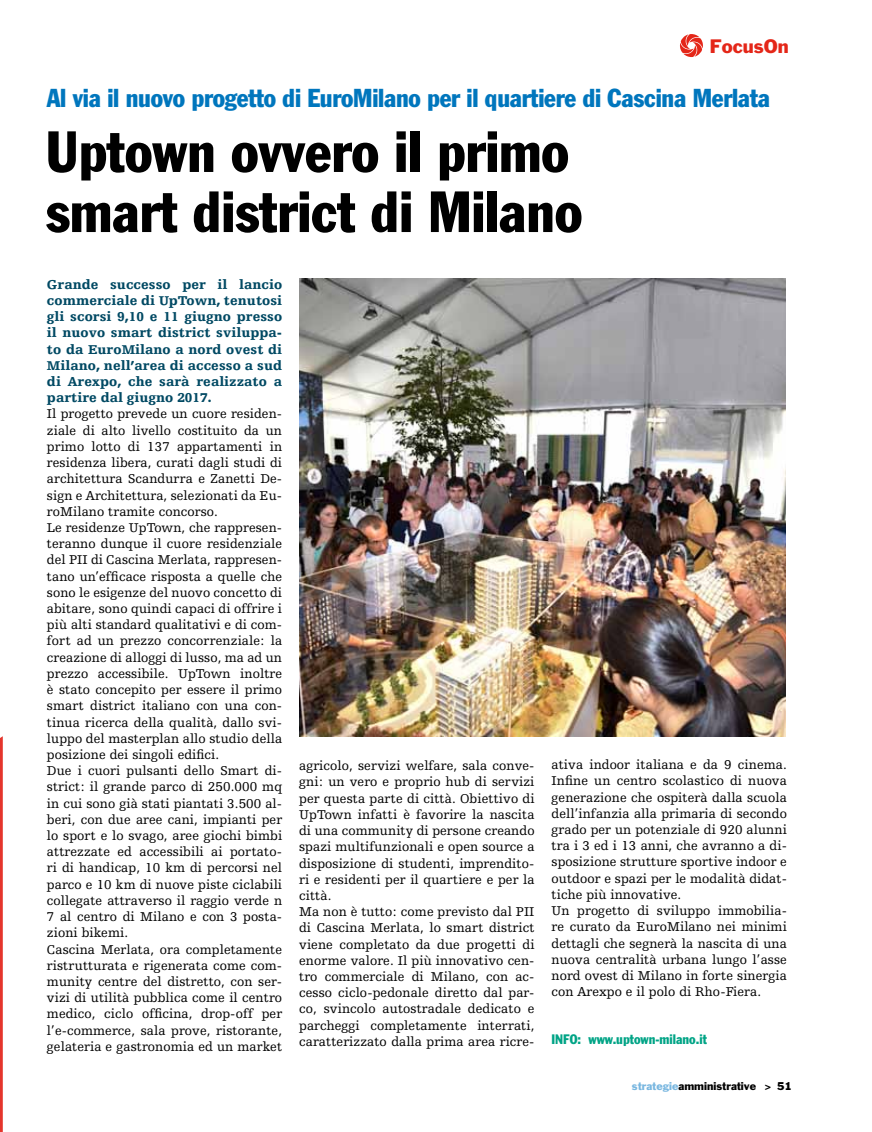
<style>
.page{position:relative;width:872px;height:1132px;background:#fff}
.page>*{position:absolute;margin:0;border:0;box-sizing:border-box;transform-origin:0 0}
.t1{font:condensed 57px/60px "Franklin Gothic";color:#000}
.t2{font:condensed 25.5px "Franklin Gothic";letter-spacing:-.01em;color:#0076bd}
.t3{font:18px "Franklin Gothic";color:#e42618}
.t4{font:13.5px/16.2px "Humanist Slabserif 712 BT";letter-spacing:.005em;color:#000}
.t5{font:900 13.5px/16.2px "Humanist Slabserif 712 BT";letter-spacing:.005em;color:#004963;text-align:justify}
.t6{font:condensed 13.5px "Franklin Gothic";color:#00a486}
.t7{font:10.5px "Franklin Gothic";color:#000}
.s1{color:#79b7e0}
</style>
<div class="page">
<svg style="left:680px;top:34px;width:23px;height:23px"></svg>
<svg style="left:0;top:736px;width:3px;height:395px"></svg>
<img style="left:299px;top:279px;width:486px;height:457px">
<h3 class="t3" style="left:710px;top:34px;width:80px">FocusOn</h3>
<h2 class="t2" style="left:47px;top:82px;width:724px">Al via il nuovo progetto di EuroMilano per il quartiere di Cascina Merlata</h2>
<h1 class="t1" style="left:46px;top:121px;width:538px">Uptown ovvero il primo smart district di Milano</h1>
<p class="t5" style="left:47px;top:276px;width:237px">Grande successo per il lancio commerciale di UpTown, tenutosi gli scorsi 9,10 e 11 giugno presso il nuovo smart district sviluppa&shy;to da EuroMilano a nord ovest di Milano, nell’area di accesso a sud di Arexpo, che sarà realizzato a partire dal giugno 2017.</p>
<p class="t4" style="left:47px;top:405px;width:237px">Il progetto prevede un cuore residen&shy;ziale di alto livello costituito da un primo lotto di 137 appartamenti in residenza libera, curati dagli studi di architettura Scandurra e Zanetti De&shy;sign e Architettura, selezionati da Eu&shy;roMilano tramite concorso.<br>Le residenze UpTown, che rappresen&shy;teranno dunque il cuore residenziale del PII di Cascina Merlata, rappresen&shy;tano un’efficace risposta a quelle che sono le esigenze del nuovo concetto di abitare, sono quindi capaci di offrire i più alti standard qualitativi e di com&shy;fort ad un prezzo concorrenziale: la creazione di alloggi di lusso, ma ad un prezzo accessibile. UpTown inoltre è stato concepito per essere il primo smart district italiano con una con&shy;tinua ricerca della qualità, dallo svi&shy;luppo del masterplan allo studio della posizione dei singoli edifici.<br>Due i cuori pulsanti dello Smart di&shy;strict: il grande parco di 250.000 mq in cui sono già stati piantati 3.500 al&shy;beri, con due aree cani, impianti per lo sport e lo svago, aree giochi bimbi attrezzate ed accessibili ai portato&shy;ri di handicap, 10 km di percorsi nel parco e 10 km di nuove piste ciclabili collegate attraverso il raggio verde n 7 al centro di Milano e con 3 posta&shy;zioni bikemi.<br>Cascina Merlata, ora completamente ristrutturata e rigenerata come com&shy;munity centre del distretto, con ser&shy;vizi di utilità pubblica come il centro medico, ciclo officina, drop-off per l’e-commerce, sala prove, ristorante, gelateria e gastronomia ed un market</p>
<p class="t4" style="left:299px;top:757px;width:237px">agricolo, servizi welfare, sala conve&shy;gni: un vero e proprio hub di servizi per questa parte di città. Obiettivo di UpTown infatti è favorire la nascita di una community di persone creando spazi multifunzionali e open source a disposizione di studenti, imprendito&shy;ri e residenti per il quartiere e per la città.<br>Ma non è tutto: come previsto dal PII di Cascina Merlata, lo smart district viene completato da due progetti di enorme valore. Il più innovativo cen&shy;tro commerciale di Milano, con ac&shy;cesso ciclo-pedonale diretto dal par&shy;co, svincolo autostradale dedicato e parcheggi completamente interrati, caratterizzato dalla prima area ricre-</p>
<p class="t4" style="left:551px;top:756px;width:237px">ativa indoor italiana e da 9 cinema.<br>Infine un centro scolastico di nuova generazione che ospiterà dalla scuola dell’infanzia alla primaria di secondo grado per un potenziale di 920 alunni tra i 3 ed i 13 anni, che avranno a di&shy;sposizione strutture sportive indoor e outdoor e spazi per le modalità didat&shy;tiche più innovative.<br>Un progetto di sviluppo immobilia&shy;re curato da EuroMilano nei minimi dettagli che segnerà la nascita di una nuova centralità urbana lungo l’asse nord ovest di Milano in forte sinergia con Arexpo e il polo di Rho-Fiera.</p>
<p class="t6" style="left:551px;top:1030px;width:157px">INFO: www.uptown-milano.it</p>
<p class="t7" style="left:632px;top:1079px;width:162px"><span class="s1">strategie</span>amministrative &gt; 51</p>
</div>
